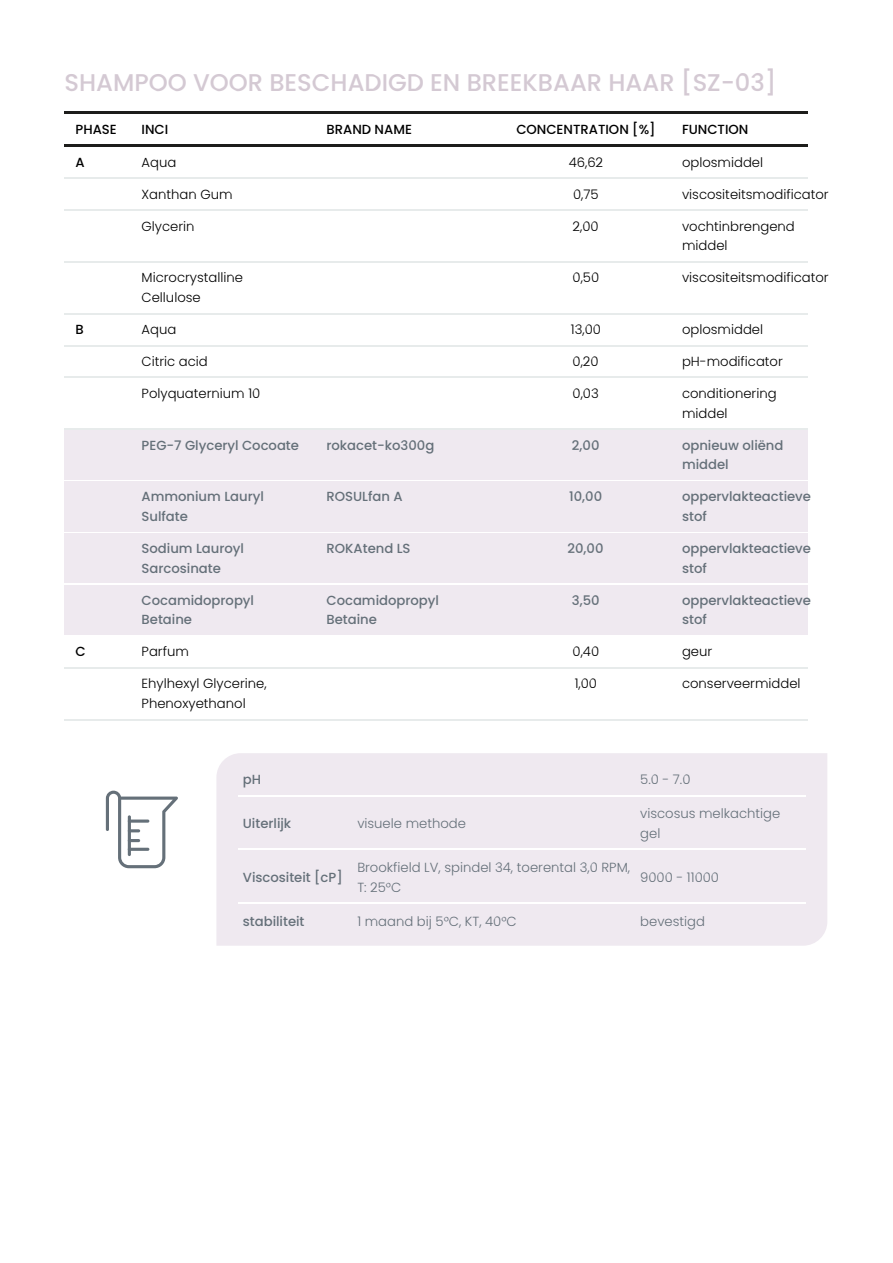
<style>
.page{position:relative;width:893px;height:1263px;background:#fff}
.page>*{position:absolute;margin:0;border:0;box-sizing:border-box;transform-origin:0 0}
.t1{font:24.15px "Medium Poppins";letter-spacing:.005em;color:#d4c9d3}
.t2{font:13.2px/19.8px "Light Poppins";letter-spacing:.005em;color:#000}
.t3{font:500 13.2px/19.8px "Poppins";letter-spacing:.005em;color:#657079}
.t4{font:13.2px/19.8px "Light Poppins";letter-spacing:.005em;color:#657079}
.t5{font:500 13.2px "Poppins";letter-spacing:.005em;color:#000}
</style>
<div class="page">
<hr style="left:64px;top:112px;width:743px;height:2px;background:#1d1d1b">
<hr style="left:64px;top:145px;width:743px;height:2px;background:#1d1d1b">
<hr style="left:64px;top:178px;width:743px;height:1px;background:#e7ebeb">
<hr style="left:64px;top:210px;width:743px;height:1px;background:#e7ebeb">
<hr style="left:64px;top:261px;width:743px;height:2px;background:#e7ebeb">
<hr style="left:64px;top:313px;width:743px;height:1px;background:#e7ebeb">
<hr style="left:64px;top:345px;width:743px;height:1px;background:#e7ebeb">
<hr style="left:64px;top:377px;width:743px;height:1px;background:#e7ebeb">
<hr style="left:64px;top:429px;width:743px;height:1px;background:#e7ebeb">
<div style="left:64px;top:430px;width:743px;height:51px;background:#efe9f0"></div>
<hr style="left:64px;top:480px;width:743px;height:1px;background:#fff">
<div style="left:64px;top:481px;width:743px;height:52px;background:#efe9f0"></div>
<hr style="left:64px;top:532px;width:743px;height:1px;background:#fff">
<div style="left:64px;top:533px;width:743px;height:52px;background:#efe9f0"></div>
<hr style="left:64px;top:584px;width:743px;height:1px;background:#fff">
<div style="left:64px;top:585px;width:743px;height:52px;background:#efe9f0"></div>
<hr style="left:64px;top:635px;width:743px;height:2px;background:#fff">
<hr style="left:64px;top:667px;width:743px;height:1px;background:#e7ebeb">
<hr style="left:64px;top:719px;width:743px;height:1px;background:#e7ebeb">
<div style="left:216px;top:753px;width:611px;height:193px;background:#efe9f0"></div>
<hr style="left:238px;top:795px;width:115px;height:1px;background:#fff">
<hr style="left:353px;top:795px;width:282px;height:1px;background:#fff">
<hr style="left:635px;top:795px;width:170px;height:1px;background:#fff">
<hr style="left:238px;top:849px;width:115px;height:1px;background:#fff">
<hr style="left:353px;top:849px;width:282px;height:1px;background:#fff">
<hr style="left:635px;top:849px;width:170px;height:1px;background:#fff">
<hr style="left:238px;top:903px;width:115px;height:1px;background:#fff">
<hr style="left:353px;top:903px;width:282px;height:1px;background:#fff">
<hr style="left:635px;top:903px;width:170px;height:1px;background:#fff">
<svg style="left:106px;top:791px;width:72px;height:77px"></svg>
<hr style="left:128px;top:820px;width:21px;height:3px;background:#657079;border-radius:2px">
<h1 class="t1" style="left:64px;top:66px;width:713px">SHAMPOO VOOR BESCHADIGD EN BREEKBAAR HAAR [SZ-03]</h1>
<p class="t5" style="left:76px;top:120px;width:43px">PHASE</p>
<p class="t5" style="left:142px;top:120px;width:28px">INCI</p>
<p class="t5" style="left:326px;top:120px;width:87px">BRAND NAME</p>
<p class="t5" style="left:516px;top:120px;width:141px">CONCENTRATION [%]</p>
<p class="t5" style="left:682px;top:120px;width:68px">FUNCTION</p>
<p class="t5" style="left:76px;top:153px;width:11px">A</p>
<p class="t2" style="left:142px;top:152px;width:36px">Aqua</p>
<p class="t2" style="left:568px;top:152px;width:36px">46,62</p>
<p class="t2" style="left:682px;top:152px;width:83px">oplosmiddel</p>
<p class="t2" style="left:142px;top:184px;width:92px">Xanthan Gum</p>
<p class="t2" style="left:573px;top:184px;width:27px">0,75</p>
<p class="t2" style="left:682px;top:184px;width:148px">viscositeitsmodificator</p>
<p class="t2" style="left:142px;top:216px;width:54px">Glycerin</p>
<p class="t2" style="left:572px;top:216px;width:28px">2,00</p>
<p class="t2" style="left:682px;top:216px;width:114px">vochtinbrengend middel</p>
<p class="t2" style="left:142px;top:268px;width:103px">Microcrystalline<br>Cellulose</p>
<p class="t2" style="left:572px;top:268px;width:28px">0,50</p>
<p class="t2" style="left:682px;top:268px;width:148px">viscositeitsmodificator</p>
<p class="t5" style="left:76px;top:320px;width:10px">B</p>
<p class="t2" style="left:142px;top:320px;width:36px">Aqua</p>
<p class="t2" style="left:571px;top:320px;width:32px">13,00</p>
<p class="t2" style="left:682px;top:320px;width:83px">oplosmiddel</p>
<p class="t2" style="left:142px;top:351px;width:68px">Citric acid</p>
<p class="t2" style="left:572px;top:351px;width:28px">0,20</p>
<p class="t2" style="left:682px;top:351px;width:102px">pH-modificator</p>
<p class="t2" style="left:142px;top:383px;width:120px">Polyquaternium 10</p>
<p class="t2" style="left:572px;top:383px;width:28px">0,03</p>
<p class="t2" style="left:682px;top:383px;width:96px">conditionering middel</p>
<p class="t3" style="left:142px;top:435px;width:159px">PEG-7 Glyceryl Cocoate</p>
<p class="t3" style="left:326px;top:435px;width:109px">rokacet-ko300g</p>
<p class="t3" style="left:572px;top:435px;width:29px">2,00</p>
<p class="t3" style="left:682px;top:435px;width:103px">opnieuw oliënd middel</p>
<p class="t3" style="left:142px;top:487px;width:124px">Ammonium Lauryl<br>Sulfate</p>
<p class="t3" style="left:326px;top:487px;width:77px">ROSULfan A</p>
<p class="t3" style="left:569px;top:487px;width:34px">10,00</p>
<p class="t3" style="left:682px;top:487px;width:130px">oppervlakteactieve stof</p>
<p class="t3" style="left:142px;top:538px;width:104px">Sodium Lauroyl<br>Sarcosinate</p>
<p class="t3" style="left:326px;top:538px;width:85px">ROKAtend LS</p>
<p class="t3" style="left:567px;top:538px;width:37px">20,00</p>
<p class="t3" style="left:682px;top:538px;width:130px">oppervlakteactieve stof</p>
<p class="t3" style="left:142px;top:590px;width:114px">Cocamidopropyl<br>Betaine</p>
<p class="t3" style="left:326px;top:590px;width:114px">Cocamidopropyl<br>Betaine</p>
<p class="t3" style="left:572px;top:590px;width:29px">3,50</p>
<p class="t3" style="left:682px;top:590px;width:130px">oppervlakteactieve stof</p>
<p class="t5" style="left:76px;top:643px;width:12px">C</p>
<p class="t2" style="left:142px;top:642px;width:49px">Parfum</p>
<p class="t2" style="left:572px;top:642px;width:28px">0,40</p>
<p class="t2" style="left:682px;top:642px;width:32px">geur</p>
<p class="t2" style="left:142px;top:674px;width:126px">Ehylhexyl Glycerine,<br>Phenoxyethanol</p>
<p class="t2" style="left:574px;top:674px;width:24px">1,00</p>
<p class="t2" style="left:682px;top:674px;width:120px">conserveermiddel</p>
<p class="t3" style="left:243px;top:769px;width:20px">pH</p>
<p class="t4" style="left:640px;top:769px;width:52px">5.0 - 7.0</p>
<p class="t3" style="left:243px;top:813px;width:50px">Uiterlijk</p>
<p class="t4" style="left:357px;top:813px;width:110px">visuele methode</p>
<p class="t4" style="left:640px;top:804px;width:142px">viscosus melkachtige gel</p>
<p class="t3" style="left:243px;top:867px;width:101px">Viscositeit [cP]</p>
<p class="t4" style="left:357px;top:857px;width:274px">Brookfield LV, spindel 34, toerental 3,0 RPM,<br>T: 25°C</p>
<p class="t4" style="left:640px;top:867px;width:80px">9000 - 11000</p>
<p class="t3" style="left:243px;top:911px;width:63px">stabiliteit</p>
<p class="t4" style="left:357px;top:911px;width:161px">1 maand bij 5°C, KT, 40°C</p>
<p class="t4" style="left:640px;top:911px;width:66px">bevestigd</p>
</div>
